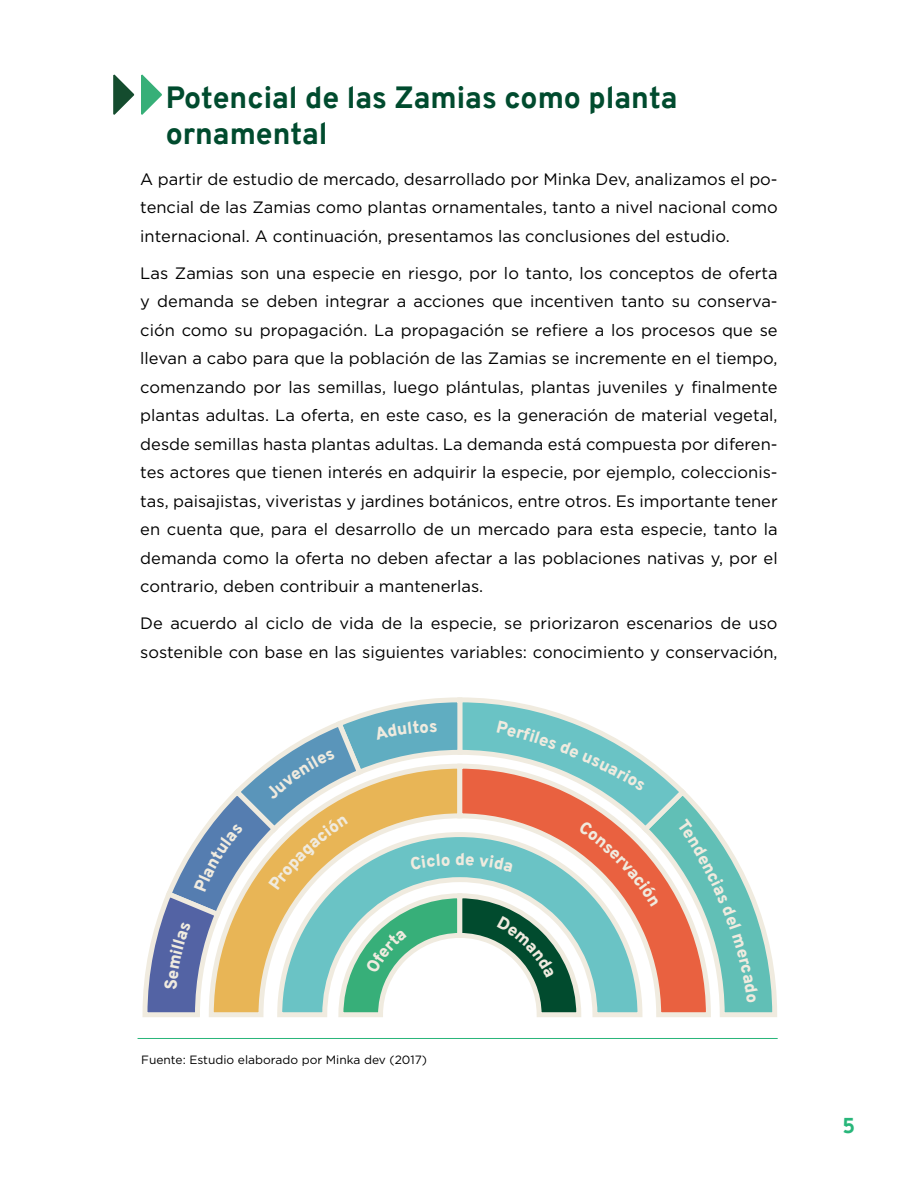
<style>
.page{position:relative;width:918px;height:1188px;background:#fff}
.page>*{position:absolute;margin:0;border:0;box-sizing:border-box;transform-origin:0 0}
.t1{font:800 30px/36px "Overpass";color:#004b2e}
.t2{font:800 21px "Overpass";color:#28b67a}
.t3{font:900 16.95px "Overpass";color:#f0ebdf}
.t4{font:16.5px/28.5px "Gotham";color:#000;text-align:justify}
.t5{font:12px "Gotham";color:#000}
</style>
<div class="page">
<svg style="left:113px;top:75px;width:21px;height:40px"></svg>
<svg style="left:141px;top:75px;width:21px;height:40px"></svg>
<hr style="left:138px;top:1038px;width:640px;height:1px;background:#28b67a">
<svg style="left:142px;top:697px;width:635px;height:320px"></svg>
<h1 class="t1" style="left:166px;top:79px;width:513px">Potencial de las Zamias como planta ornamental</h1>
<p class="t4" style="left:140px;top:164px;width:639px">A partir de estudio de mercado, desarrollado por Minka Dev, analizamos el po&shy;tencial de las Zamias como plantas ornamentales, tanto a nivel nacional como internacional. A continuación, presentamos las conclusiones del estudio.</p>
<p class="t4" style="left:140px;top:258px;width:639px">Las Zamias son una especie en riesgo, por lo tanto, los conceptos de oferta y demanda se deben integrar a acciones que incentiven tanto su conserva&shy;ción como su propagación. La propagación se refiere a los procesos que se llevan a cabo para que la población de las Zamias se incremente en el tiempo, comenzando por las semillas, luego plántulas, plantas juveniles y finalmente plantas adultas. La oferta, en este caso, es la generación de material vegetal, desde semillas hasta plantas adultas. La demanda está compuesta por diferen&shy;tes actores que tienen interés en adquirir la especie, por ejemplo, coleccionis&shy;tas, paisajistas, viveristas y jardines botánicos, entre otros. Es importante tener en cuenta que, para el desarrollo de un mercado para esta especie, tanto la demanda como la oferta no deben afectar a las poblaciones nativas y, por el contrario, deben contribuir a mantenerlas.</p>
<p class="t4" style="left:140px;top:609px;width:639px">De acuerdo al ciclo de vida de la especie, se priorizaron escenarios de uso sostenible con base en las siguientes variables: conocimiento y conservación,</p>
<p class="t3" style="left:429px;top:714px;width:10px">s</p>
<p class="t5" style="left:141px;top:1052px;width:287px">Fuente: Estudio elaborado por Minka dev (2017)</p>
<p class="t2" style="left:843px;top:1110px;width:14px">5</p>
</div>
